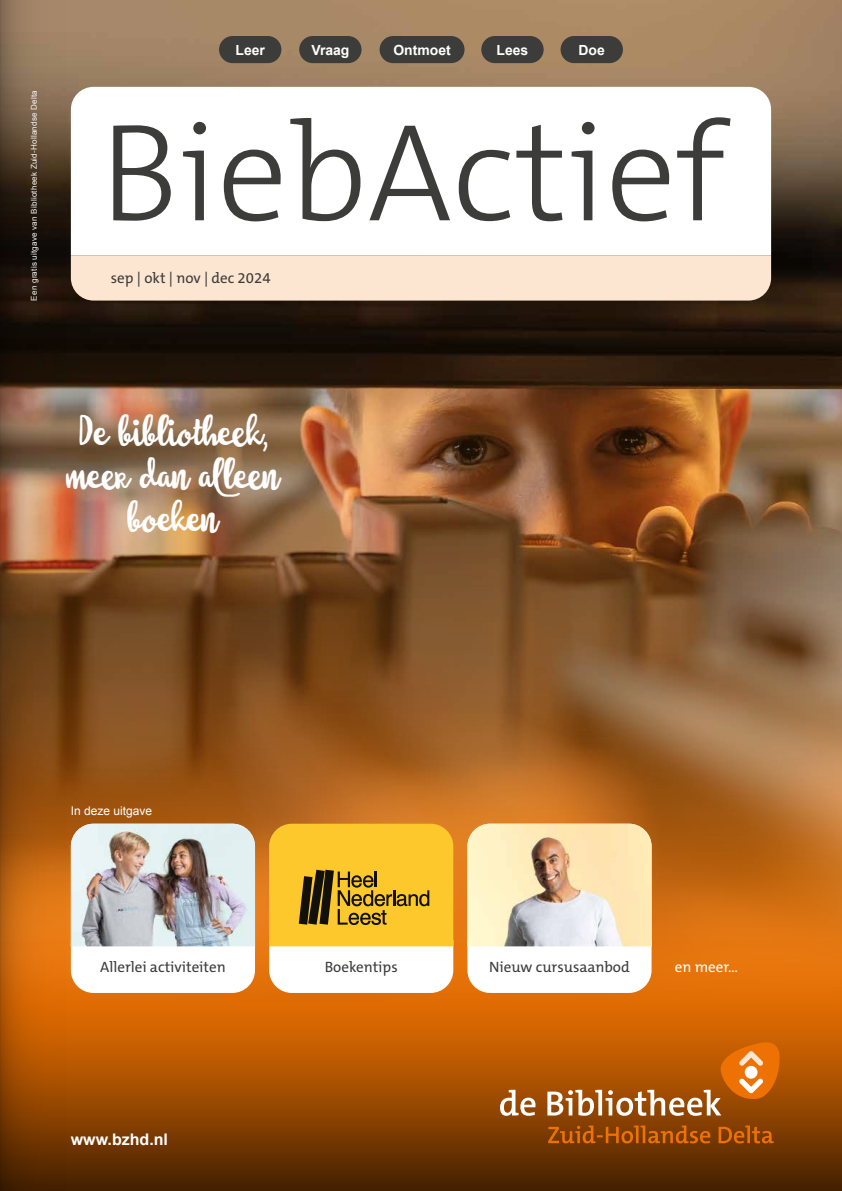
<style>
.page{position:relative;width:842px;height:1191px;background:#fff}
.page>*{position:absolute;margin:0;border:0;box-sizing:border-box;transform-origin:0 0}
.t1{font:300 140px "The Mix C5";color:#3c3c3b}
.t2{font:43px/43px "Molleat";color:#fff;text-align:center}
.t3{font:700 16px "Arial";color:#fff}
.t4{font:15px "The Mix C5";color:#3c3c3b}
.t5{font:15px "The Mix C5";color:#fff}
.t6{font:700 13.9px "Arial";color:#fff}
.t7{font:12px "Arial";color:#fff}
.t8{font:8px "Arial";letter-spacing:.03em;color:#fff}
</style>
<div class="page">
<img style="left:96px;top:0;width:746px;height:940px">
<svg style="left:96px;top:87px;width:675px;height:168px"></svg>
<svg style="left:0;top:940px;width:842px;height:251px;background:#a14d02"></svg>
<svg style="left:500px;top:1039px;width:280px;height:76px;background:#bf6a1f"></svg>
<svg style="left:548px;top:1125px;width:226px;height:18px;background:#a04c01"></svg>
<div style="left:96px;top:255px;width:675px;height:45px;background:#fde6d1"></div>
<svg style="left:96px;top:946px;width:159px;height:47px"></svg>
<img style="left:96px;top:823px;width:159px;height:123px">
<svg style="left:467px;top:946px;width:184px;height:47px"></svg>
<img style="left:467px;top:823px;width:184px;height:123px">
<svg style="left:269px;top:823px;width:184px;height:170px"></svg>
<div style="left:219px;top:36px;width:62px;height:27px;background:#3c3c3b;border-radius:14px"></div>
<div style="left:299px;top:36px;width:63px;height:27px;background:#3c3c3b;border-radius:14px"></div>
<div style="left:380px;top:36px;width:84px;height:27px;background:#3c3c3b;border-radius:14px"></div>
<div style="left:481px;top:36px;width:63px;height:27px;background:#3c3c3b;border-radius:14px"></div>
<div style="left:561px;top:36px;width:62px;height:27px;background:#3c3c3b;border-radius:14px"></div>
<img style="left:0;top:0;width:96px;height:1190px">
<p class="t8" style="left:29px;top:300px;width:212px;rotate:-90deg">Een gratis uitgave van Bibliotheek Zuid-Hollandse Delta</p>
<p class="t6" style="left:235px;top:41px;width:31px">Leer</p>
<p class="t6" style="left:311px;top:41px;width:39px">Vraag</p>
<p class="t6" style="left:393px;top:41px;width:59px">Ontmoet</p>
<p class="t6" style="left:497px;top:41px;width:33px">Lees</p>
<p class="t6" style="left:579px;top:41px;width:28px">Doe</p>
<h1 class="t1" style="left:100px;top:83px;width:626px">BiebActief</h1>
<p class="t4" style="left:111px;top:268px;width:161px">sep | okt | nov | dec 2024</p>
<h2 class="t2" style="left:67px;top:409px;width:214px">De bibliotheek, meer dan alleen boeken</h2>
<p class="t7" style="left:71px;top:803px;width:83px">In deze uitgave</p>
<p class="t4" style="left:100px;top:957px;width:127px">Allerlei activiteiten</p>
<p class="t4" style="left:325px;top:957px;width:74px">Boekentips</p>
<p class="t4" style="left:489px;top:957px;width:142px">Nieuw cursusaanbod</p>
<p class="t5" style="left:675px;top:957px;width:65px">en meer...</p>
<p class="t3" style="left:71px;top:1128px;width:99px">www.bzhd.nl</p>
</div>
